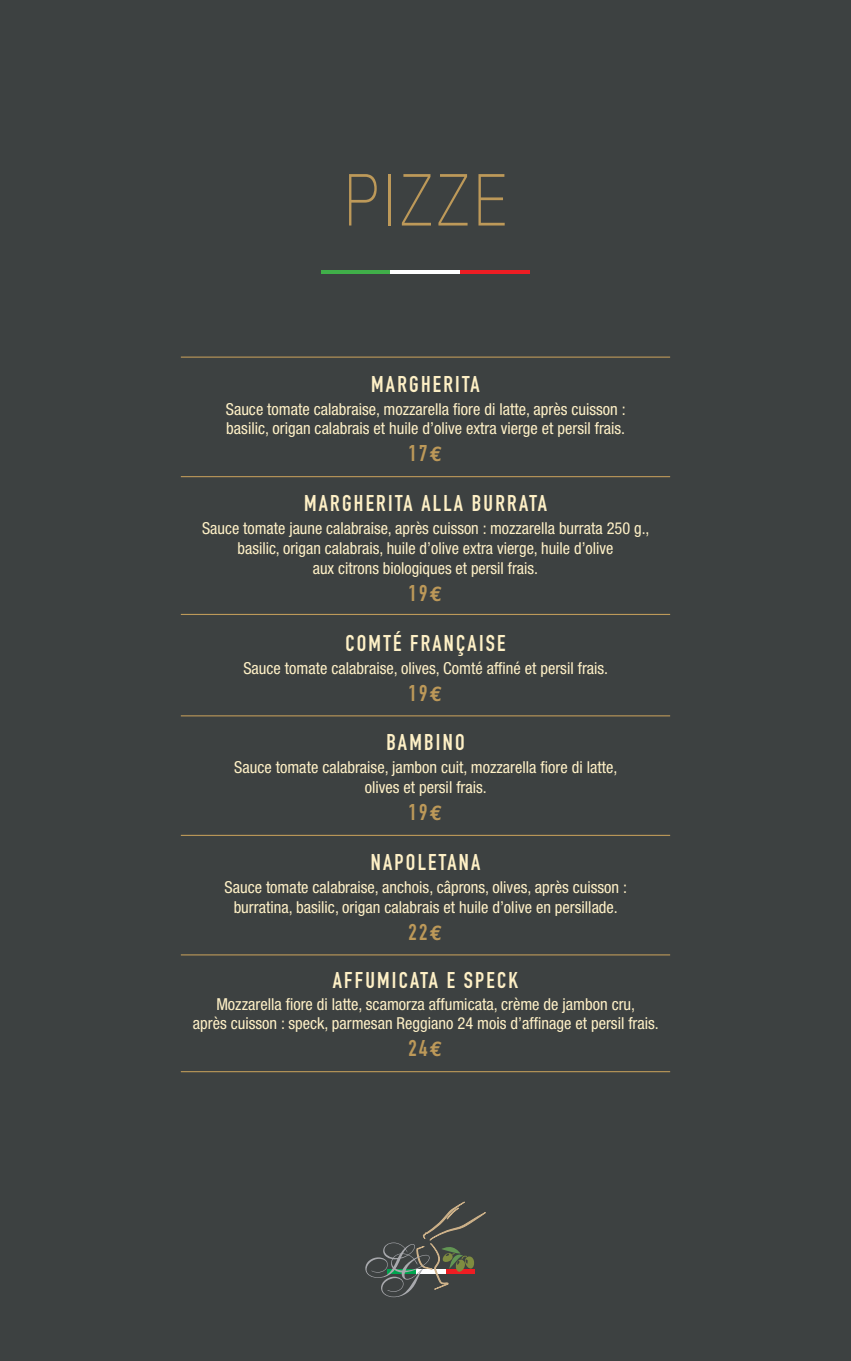
<style>
.page{position:relative;width:851px;height:1361px;background:#fff}
.page>*{position:absolute;margin:0;border:0;box-sizing:border-box;transform-origin:0 0}
.t1{font:100 72px "Helvetica Neue";letter-spacing:.14em;color:#bd9959;scale:.75 1}
.t2{font:22.5px/48px "DIN Engschrift";letter-spacing:.1em;color:#fef0c6;text-align:center}
.t3{font:22.5px "DIN Engschrift";letter-spacing:.1em;color:#bd9959}
.t4{font:condensed 16.5px/19.8px "Helvetica Neue";color:#fef0c6;text-align:center}
.s1{font-family:"Euro Mono";font-weight:700;font-size:21px}
.s2{color:#bd9959}
.s3{font-family:"Euro Mono";font-weight:700;font-size:21px;color:#bd9959}
</style>
<div class="page">
<div style="left:0;top:0;width:850px;height:1361px;background:#3d4141"></div>
<hr style="left:181px;top:356px;width:489px;height:2px;background:#bd9959">
<hr style="left:181px;top:476px;width:489px;height:1px;background:#bd9959">
<hr style="left:181px;top:614px;width:489px;height:1px;background:#bd9959">
<hr style="left:181px;top:715px;width:489px;height:1px;background:#bd9959">
<hr style="left:181px;top:835px;width:489px;height:1px;background:#bd9959">
<hr style="left:181px;top:954px;width:489px;height:1px;background:#bd9959">
<hr style="left:181px;top:1071px;width:489px;height:1px;background:#bd9959">
<hr style="left:320px;top:270px;width:70px;height:4px;background:#40ae49">
<hr style="left:390px;top:270px;width:70px;height:4px;background:#fff">
<hr style="left:460px;top:270px;width:70px;height:4px;background:#ee1d23">
<svg style="left:365px;top:1202px;width:120px;height:95px"></svg>
<h1 class="t1" style="left:345px;top:160px;width:214px">PIZZE</h1>
<h2 class="t2" style="left:371px;top:360px;width:110px">MARGHERITA</h2>
<p class="t4" style="left:226px;top:399px;width:401px;text-align:left">Sauce tomate calabraise, mozzarella fiore di latte, après cuisson : basilic, origan calabrais et huile d’olive extra vierge et persil frais.</p>
<h2 class="t3" style="left:408px;top:440px;width:35px">17<span class="s1">€</span></h2>
<h2 class="t2" style="left:304px;top:479px;width:244px">MARGHERITA ALLA BURRATA</h2>
<p class="t4" style="left:202px;top:518px;width:449px">Sauce tomate jaune calabraise, après cuisson : mozzarella burrata 250 g., basilic, origan calabrais, huile d’olive extra vierge, huile d’olive<br>aux citrons biologiques et persil frais.</p>
<h2 class="t3" style="left:408px;top:580px;width:35px">19<span class="s1">€</span></h2>
<h2 class="t2" style="left:345px;top:618px;width:162px">COMTÉ FRANÇAISE</h2>
<p class="t4" style="left:243px;top:658px;width:366px">Sauce tomate calabraise, olives, Comté affiné et persil frais.</p>
<h2 class="t3" style="left:408px;top:679px;width:35px">19<span class="s1">€</span></h2>
<h2 class="t2" style="left:386px;top:718px;width:80px">BAMBINO</h2>
<p class="t4" style="left:234px;top:757px;width:384px">Sauce tomate calabraise, jambon cuit, mozzarella fiore di latte, olives et persil frais.</p>
<h2 class="t3" style="left:408px;top:799px;width:35px">19<span class="s1">€</span></h2>
<h2 class="t2" style="left:371px;top:838px;width:111px">NAPOLETANA</h2>
<p class="t4" style="left:224px;top:877px;width:404px">Sauce tomate calabraise, anchois, câprons, olives, après cuisson : burratina, basilic, origan calabrais et huile d’olive en persillade.</p>
<h2 class="t2" style="left:333px;top:907px;width:187px"><span class="s2">22</span><span class="s3">€<br></span>AFFUMICATA E SPECK</h2>
<p class="t4" style="left:193px;top:994px;width:467px">Mozzarella fiore di latte, scamorza affumicata, crème de jambon cru,<br>après cuisson : speck, parmesan Reggiano 24 mois d’affinage et persil frais.</p>
<h2 class="t3" style="left:408px;top:1035px;width:35px">24<span class="s1">€</span></h2>
</div>
